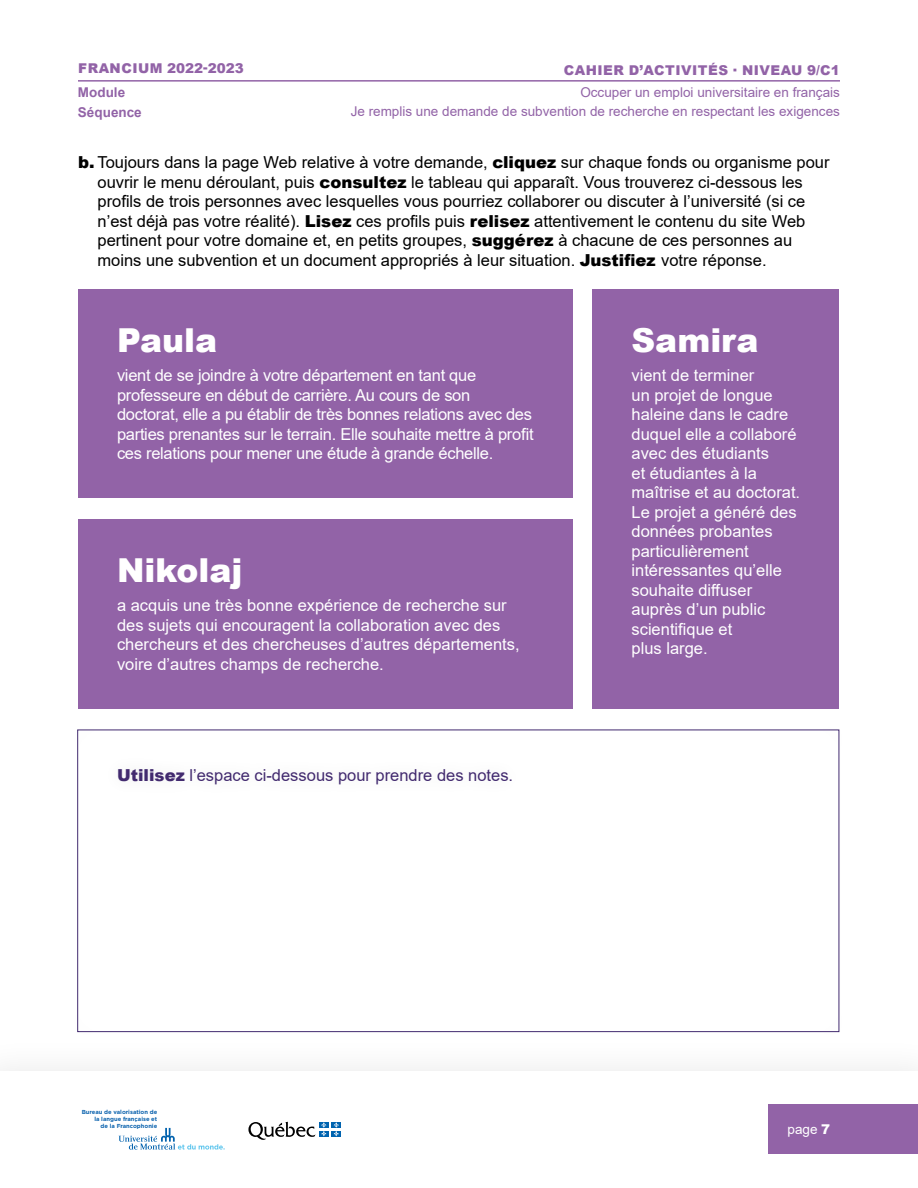
<style>
.page{position:relative;width:918px;height:1188px;background:#fff}
.page>*{position:absolute;margin:0;border:0;box-sizing:border-box;transform-origin:0 0}
.t1{font:900 33px "Arial";color:#fff}
.t2{font:16.5px/19.5px "Arial";color:#fff}
.t3{font:16.5px/19.5px "Arial";color:#000}
.t4{font:16.5px "Arial";color:#422a6f}
.t5{font:13.5px "Arial";color:#9263a7}
.t6{font:900 13.5px "Arial";letter-spacing:.035em;color:#9263a7}
.t7{font:700 13.5px "Arial";color:#9263a7}
.t8{font:13.5px "Arial";color:#fff}
.t9{font:700 5.85px/6.8px "Gotham";color:#0f65af;text-align:right}
.s1{font-weight:900}
</style>
<div class="page">
<div style="left:0;top:1035px;width:918px;height:153px;background:#f9f9f9"></div>
<div style="left:0;top:1071px;width:918px;height:117px;background:#fff"></div>
<div style="left:768px;top:1105px;width:150px;height:49px;background:#9263a7"></div>
<hr style="left:78px;top:80px;width:195px;height:2px;background:#9263a7">
<hr style="left:273px;top:80px;width:567px;height:2px;background:#9263a7">
<div style="left:319px;top:1122px;width:10px;height:6px;background:#0063af"></div>
<div style="left:331px;top:1122px;width:10px;height:6px;background:#0063af"></div>
<div style="left:319px;top:1131px;width:10px;height:6px;background:#0063af"></div>
<svg style="left:248px;top:1122px;width:78px;height:18px"></svg>
<div style="left:331px;top:1131px;width:10px;height:6px;background:#0063af"></div>
<svg style="left:334px;top:1122px;width:5px;height:14px"></svg>
<svg style="left:119px;top:1128px;width:106px;height:22px"></svg>
<div style="left:78px;top:290px;width:495px;height:208px;background:#9263a7"></div>
<div style="left:78px;top:519px;width:495px;height:190px;background:#9263a7"></div>
<div style="left:592px;top:290px;width:247px;height:419px;background:#9263a7"></div>
<div style="left:61px;top:713px;width:795px;height:336px;background:#fff"></div>
<p class="t6" style="left:78px;top:59px;width:167px">FRANCIUM 2022-2023</p>
<p class="t6" style="left:564px;top:60px;width:278px">CAHIER D’ACTIVITÉS · NIVEAU 9/C1</p>
<p class="t7" style="left:78px;top:82px;width:49px">Module</p>
<p class="t5" style="left:580px;top:83px;width:261px">Occuper un emploi universitaire en français</p>
<p class="t7" style="left:78px;top:103px;width:65px">Séquence</p>
<p class="t5" style="left:351px;top:101px;width:491px">Je remplis une demande de subvention de recherche en respectant les exigences</p>
<p class="t3" style="left:98px;top:152px;width:734px;text-indent:-20px"><span class="s1">b.</span> Toujours dans la page Web relative à votre demande, <span class="s1">cliquez</span> sur chaque fonds ou organisme pour ouvrir le menu déroulant, puis <span class="s1">consultez</span> le tableau qui apparaît. Vous trouverez ci-dessous les profils de trois personnes avec lesquelles vous pourriez collaborer ou discuter à l’université (si ce n’est déjà pas votre réalité). <span class="s1">Lisez</span> ces profils puis <span class="s1">relisez</span> attentivement le contenu du site Web pertinent pour votre domaine et, en petits groupes, <span class="s1">suggérez</span> à chacune de ces personnes au moins une subvention et un document appropriés à leur situation. <span class="s1">Justifiez</span> votre réponse.</p>
<h1 class="t1" style="left:117px;top:316px;width:102px">Paula</h1>
<p class="t2" style="left:117px;top:366px;width:418px">vient de se joindre à votre département en tant que professeure en début de carrière. Au cours de son doctorat, elle a pu établir de très bonnes relations avec des parties prenantes sur le terrain. Elle souhaite mettre à profit ces relations pour mener une étude à grande échelle.</p>
<h1 class="t1" style="left:117px;top:546px;width:127px">Nikolaj</h1>
<p class="t2" style="left:117px;top:596px;width:404px">a acquis une très bonne expérience de recherche sur des sujets qui encouragent la collaboration avec des chercheurs et des chercheuses d’autres départements, voire d’autres champs de recherche.</p>
<p class="t4" style="left:117px;top:764px;width:398px"><span class="s1">Utilisez</span> l’espace ci-dessous pour prendre des notes.</p>
<h1 class="t1" style="left:632px;top:316px;width:129px">Samira</h1>
<p class="t2" style="left:632px;top:366px;width:170px">vient de terminer<br>un projet de longue haleine dans le cadre duquel elle a collaboré avec des étudiants<br>et étudiantes à la maîtrise et au doctorat.<br>Le projet a généré des données probantes particulièrement intéressantes qu’elle souhaite diffuser auprès d’un public scientifique et<br>plus large.</p>
<p class="t9" style="left:82px;top:1109px;width:77px">Bureau de valorisation de la langue française et<br>de la Francophonie</p>
<p class="t8" style="left:788px;top:1120px;width:44px">page <span class="s1">7</span></p>
</div>
